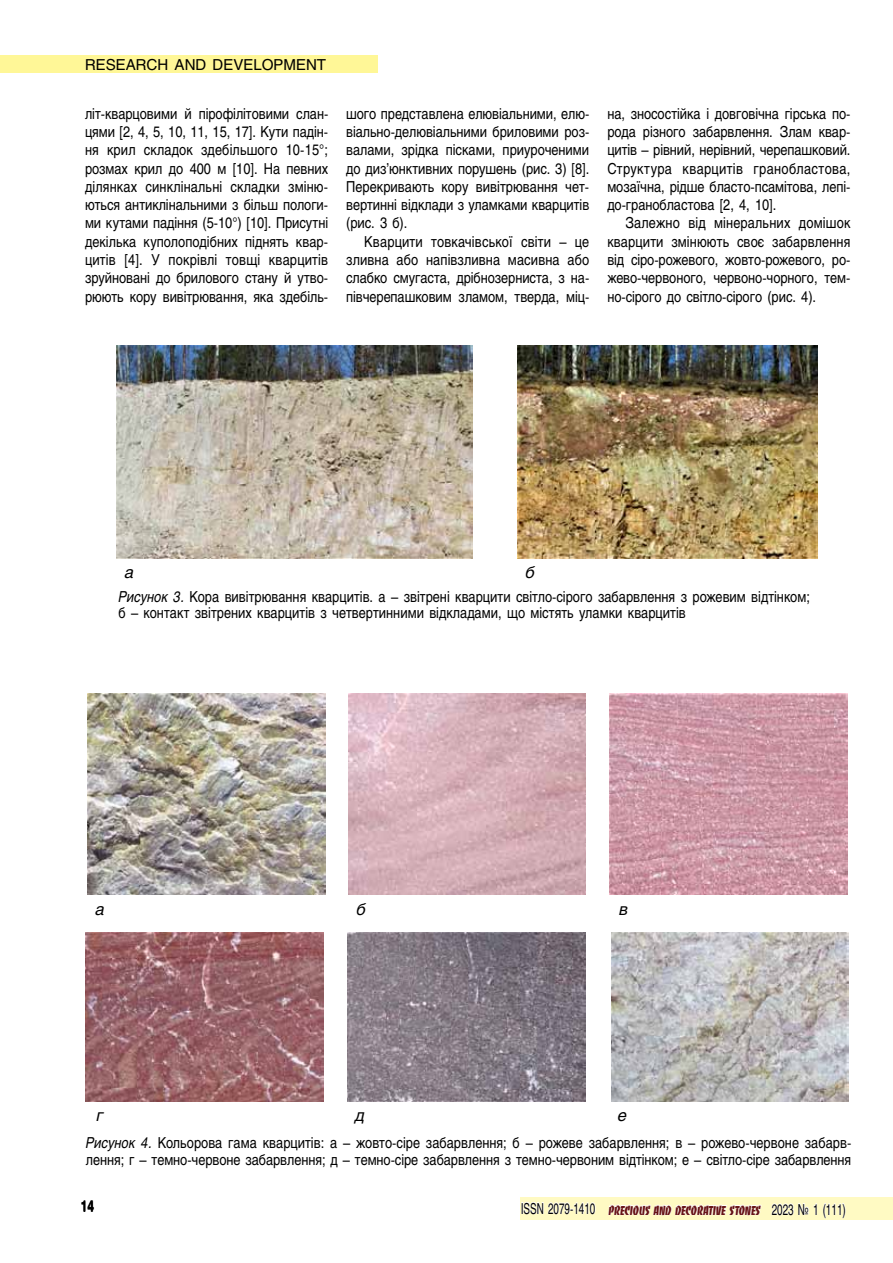
<style>
.page{position:relative;width:893px;height:1263px;background:#fff}
.page>*{position:absolute;margin:0;border:0;box-sizing:border-box;transform-origin:0 0}
.t1{font:italic 16.5px "Helios";color:#000}
.t2{font:15px/18.3px "Helios";letter-spacing:-.005em;color:#000;text-align:justify;scale:.85 1}
.t3{font:15px "Helios";letter-spacing:-.005em;color:#000}
.t4{font:700 15px "Helios";color:#000;scale:.8 1}
.t5{font:13.5px "Banco Heavy C";color:#671316;scale:.8 1}
.s1{font-style:italic}
.s2{font-family:"Helios";font-size:15px;color:#000}
</style>
<div class="page">
<div style="left:520px;top:1197px;width:373px;height:23px;background:#fffac3"></div>
<svg style="left:608px;top:1204px;width:154px;height:11px"></svg>
<svg style="left:771px;top:1203px;width:46px;height:12px"></svg>
<svg style="left:823px;top:1203px;width:23px;height:15px"></svg>
<svg style="left:522px;top:1202px;width:74px;height:12px"></svg>
<div style="left:0;top:55px;width:378px;height:17px;background:#fff797"></div>
<img style="left:518px;top:345px;width:299px;height:213px">
<img style="left:117px;top:345px;width:355px;height:213px">
<img style="left:349px;top:693px;width:237px;height:202px">
<img style="left:87px;top:693px;width:238px;height:202px">
<img style="left:609px;top:693px;width:238px;height:202px">
<img style="left:86px;top:932px;width:238px;height:169px">
<img style="left:347px;top:932px;width:238px;height:169px">
<img style="left:611px;top:932px;width:238px;height:169px">
<p class="t3" style="left:85px;top:55px;width:243px">RESEARCH AND DEVELOPMENT</p>
<p class="t2" style="left:85px;top:104px;width:288px">літ-кварцовими й пірофілітовими слан&shy;цями [2, 4, 5, 10, 11, 15, 17]. Кути падін&shy;ня крил складок здебільшого 10-15°; розмах крил до 400 м [10]. На певних ділянках синклінальні складки зміню&shy;ються антиклінальними з більш пологи&shy;ми кутами падіння (5-10°) [10]. Присутні декілька куполоподібних піднять квар&shy;цитів [4]. У покрівлі товщі кварцитів зруйновані до брилового стану й утво&shy;рюють кору вивітрювання, яка здебіль-</p>
<p class="t2" style="left:346px;top:104px;width:288px">шого представлена елювіальними, елю&shy;віально-делювіальними бриловими роз&shy;валами, зрідка пісками, приуроченими до диз’юнктивних порушень (рис. 3) [8].<br>Перекривають кору вивітрювання чет&shy;вертинні відклади з уламками кварцитів (рис. 3 б).</p>
<p class="t2" style="left:346px;top:232px;width:288px;text-indent:18px">Кварцити товкачівської світи – це зливна або напівзливна масивна або слабко смугаста, дрібнозерниста, з на&shy;півчерепашковим зламом, тверда, міц-</p>
<p class="t2" style="left:607px;top:104px;width:288px">на, зносостійка і довговічна гірська по&shy;рода різного забарвлення. Злам квар&shy;цитів – рівний, нерівний, черепашковий.<br>Структура кварцитів гранобластова, мозаїчна, рідше бласто-псамітова, лепі&shy;до-гранобластова [2, 4, 10].</p>
<p class="t2" style="left:607px;top:214px;width:288px;text-indent:18px">Залежно від мінеральних домішок кварцити змінюють своє забарвлення від сіро-рожевого, жовто-рожевого, ро&shy;жево-червоного, червоно-чорного, тем&shy;но-сірого до світло-сірого (рис. 4).</p>
<p class="t1" style="left:125px;top:563px;width:11px">a</p>
<p class="t1" style="left:526px;top:563px;width:11px">б</p>
<p class="t2" style="left:118px;top:588px;width:815px;line-height:16.5px"><span class="s1">Рисунок 3.</span> Кора вивітрювання кварцитів. а – звітрені кварцити світло-сірого забарвлення з рожевим відтінком; б – контакт звітрених кварцитів з четвертинними відкладами, що містять уламки кварцитів</p>
<p class="t1" style="left:95px;top:899px;width:11px">a</p>
<p class="t1" style="left:357px;top:899px;width:11px">б</p>
<p class="t1" style="left:619px;top:899px;width:10px">в</p>
<p class="t1" style="left:97px;top:1106px;width:8px">г</p>
<p class="t1" style="left:355px;top:1106px;width:11px">д</p>
<p class="t1" style="left:618px;top:1106px;width:11px">е</p>
<p class="t2" style="left:86px;top:1134px;width:902px;line-height:16.5px"><span class="s1">Рисунок 4.</span> Кольорова гама кварцитів: а – жовто-сіре забарвлення; б – рожеве забарвлення; в – рожево-червоне забарв&shy;лення; г – темно-червоне забарвлення; д – темно-сіре забарвлення з темно-червоним відтінком; е – світло-сіре забарвлення</p>
<p class="t4" style="left:81px;top:1198px;width:18px">14</p>
<p class="t5" style="left:521px;top:1202px;width:407px"><span class="s2">ISSN 2079-1410</span> PRECIOUS AND DECORATIVE STONES <span class="s2">2023 № 1 (111)</span></p>
</div>
